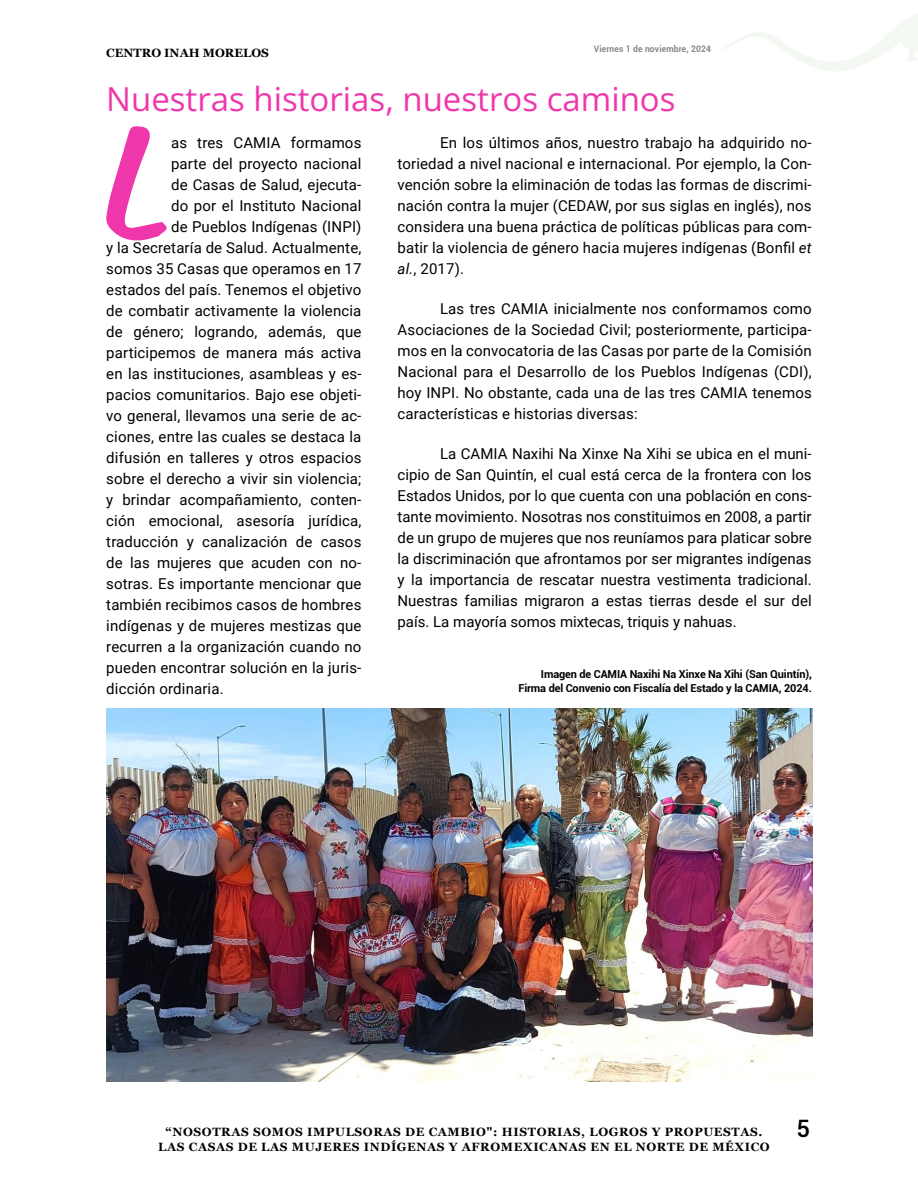
<style>
.page{position:relative;width:918px;height:1188px;background:#fff}
.page>*{position:absolute;margin:0;border:0;box-sizing:border-box;transform-origin:0 0}
.t1{font:145.95px "Mansalva";color:#f036ab}
.t2{font:33px "Open Sans";color:#f036ab}
.t3{font:500 24px "Roboto";color:#000}
.t4{font:15px/21px "Roboto";letter-spacing:.01em;color:#000;text-align:justify}
.t5{font:700 12px "Georgia";letter-spacing:.05em;color:#010202}
.t6{font:700 12px "Georgia";color:#000}
.t7{font:700 10.95px/13.5px "Roboto";letter-spacing:-.01em;color:#000;text-align:right}
.t8{font:700 9px "Roboto";letter-spacing:.02em;color:#878787;scale:.94 1}
.s1{font-style:italic}
</style>
<div class="page">
<img style="left:106px;top:708px;width:706px;height:374px">
<svg style="left:723px;top:14px;width:195px;height:57px"></svg>
<p class="t6" style="left:106px;top:43px;width:164px">CENTRO INAH MORELOS</p>
<p class="t8" style="left:594px;top:43px;width:126px">Viernes 1 de noviembre, 2024</p>
<h2 class="t2" style="left:106px;top:76px;width:571px">Nuestras historias, nuestros caminos</h2>
<p class="t4" style="left:398px;top:132px;width:416px;text-indent:43px">En los últimos años, nuestro trabajo ha adquirido no&shy;toriedad a nivel nacional e internacional. Por ejemplo, la Con&shy;vención sobre la eliminación de todas las formas de discrimi&shy;nación contra la mujer (CEDAW, por sus siglas en inglés), nos considera una buena práctica de políticas públicas para com&shy;batir la violencia de género hacia mujeres indígenas (Bonfil <span class="s1">et al.</span>, 2017).</p>
<p class="t4" style="left:398px;top:298px;width:416px;text-indent:43px">Las tres CAMIA inicialmente nos conformamos como Asociaciones de la Sociedad Civil; posteriormente, participa&shy;mos en la convocatoria de las Casas por parte de la Comisión Nacional para el Desarrollo de los Pueblos Indígenas (CDI), hoy INPI. No obstante, cada una de las tres CAMIA tenemos características e historias diversas:</p>
<p class="t4" style="left:398px;top:443px;width:416px;text-indent:43px">La CAMIA Naxihi Na Xinxe Na Xihi se ubica en el muni&shy;cipio de San Quintín, el cual está cerca de la frontera con los Estados Unidos, por lo que cuenta con una población en cons&shy;tante movimiento. Nosotras nos constituimos en 2008, a partir de un grupo de mujeres que nos reuníamos para platicar sobre la discriminación que afrontamos por ser migrantes indígenas y la importancia de rescatar nuestra vestimenta tradicional.<br>Nuestras familias migraron a estas tierras desde el sur del país. La mayoría somos mixtecas, triquis y nahuas.</p>
<p class="t7" style="left:518px;top:667px;width:295px">Imagen de CAMIA Naxihi Na Xinxe Na Xihi (San Quintín),<br>Firma del Convenio con Fiscalía del Estado y la CAMIA, 2024.</p>
<h1 class="t1" style="left:98px;top:70px;width:78px">L</h1>
<p class="t4" style="left:171px;top:132px;width:192px">as tres CAMIA formamos</p>
<p class="t4" style="left:171px;top:153px;width:192px">parte del proyecto nacional</p>
<p class="t4" style="left:171px;top:174px;width:192px">de Casas de Salud, ejecuta-</p>
<p class="t4" style="left:171px;top:195px;width:192px">do por el Instituto Nacional</p>
<p class="t4" style="left:171px;top:216px;width:192px">de Pueblos Indígenas (INPI)</p>
<p class="t4" style="left:106px;top:237px;width:257px">y la Secretaría de Salud. Actualmente,</p>
<p class="t4" style="left:106px;top:258px;width:257px">somos 35 Casas que operamos en 17</p>
<p class="t4" style="left:106px;top:279px;width:257px">estados del país. Tenemos el objetivo</p>
<p class="t4" style="left:106px;top:300px;width:257px">de combatir activamente la violencia</p>
<p class="t4" style="left:106px;top:321px;width:257px">de género; logrando, además, que</p>
<p class="t4" style="left:106px;top:342px;width:257px">participemos de manera más activa</p>
<p class="t4" style="left:106px;top:363px;width:257px">en las instituciones, asambleas y es-</p>
<p class="t4" style="left:106px;top:384px;width:257px">pacios comunitarios. Bajo ese objeti-</p>
<p class="t4" style="left:106px;top:405px;width:257px">vo general, llevamos una serie de ac-</p>
<p class="t4" style="left:106px;top:426px;width:257px">ciones, entre las cuales se destaca la</p>
<p class="t4" style="left:106px;top:447px;width:257px">difusión en talleres y otros espacios</p>
<p class="t4" style="left:106px;top:468px;width:257px">sobre el derecho a vivir sin violencia;</p>
<p class="t4" style="left:106px;top:489px;width:257px">y brindar acompañamiento, conten-</p>
<p class="t4" style="left:106px;top:510px;width:257px">ción emocional, asesoría jurídica,</p>
<p class="t4" style="left:106px;top:531px;width:257px">traducción y canalización de casos</p>
<p class="t4" style="left:106px;top:552px;width:257px">de las mujeres que acuden con no-</p>
<p class="t4" style="left:106px;top:573px;width:257px">sotras. Es importante mencionar que</p>
<p class="t4" style="left:106px;top:594px;width:257px">también recibimos casos de hombres</p>
<p class="t4" style="left:106px;top:615px;width:257px">indígenas y de mujeres mestizas que</p>
<p class="t4" style="left:106px;top:636px;width:257px">recurren a la organización cuando no</p>
<p class="t4" style="left:106px;top:657px;width:257px">pueden encontrar solución en la juris-</p>
<p class="t4" style="left:106px;top:678px;width:119px">dicción ordinaria.</p>
<p class="t5" style="left:166px;top:1123px;width:598px">“NOSOTRAS SOMOS IMPULSORAS DE CAMBIO": HISTORIAS, LOGROS Y PROPUESTAS.</p>
<h3 class="t3" style="left:796px;top:1112px;width:15px">5</h3>
<p class="t5" style="left:158px;top:1137px;width:613px">LAS CASAS DE LAS MUJERES INDÍGENAS Y AFROMEXICANAS EN EL NORTE DE MÉXICO</p>
</div>
